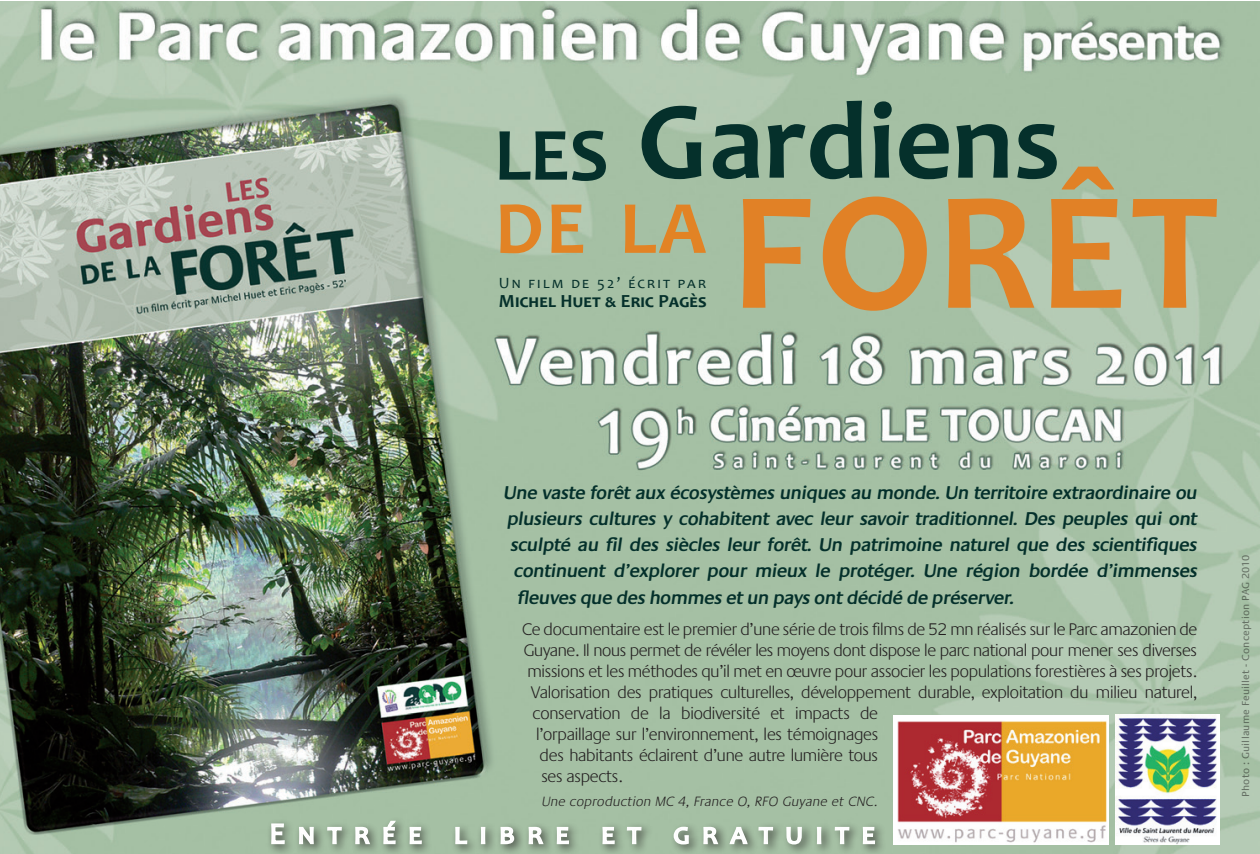
<style>
.page{position:relative;width:1260px;height:854px;background:#fff}
.page>*{position:absolute;margin:0;border:0;box-sizing:border-box;transform-origin:0 0}
.t1{font:700 170.8px "Candara";letter-spacing:.02em;color:#e18126}
.t2{font:700 111.48px "Candara";color:#05302b}
.t3{font:700 75.77px "Candara";color:#e28325}
.t4{font:29.75px "Candara";letter-spacing:.44em;color:#fff}
.t5{font:600 19.25px "Praxis";color:#04302b}
.t6{font:700 18.55px "Candara";letter-spacing:.01em;color:#05302b}
.t7{font:300 17.5px "Praxis";letter-spacing:-.01em;color:#231f20}
.t8{font:15.75px "Candara";letter-spacing:.14em;color:#05302b}
.t9{font:italic 300 14px "Praxis";color:#231f20}
.t10{font:10.5px "Praxis";letter-spacing:.02em;color:#231f20}
.s1{font-size:75.77px}
</style>
<div class="page">
<img style="left:0;top:1px;width:1260px;height:852px">
<img style="left:893px;top:715px;width:216px;height:128px">
<img style="left:1116px;top:714px;width:103px;height:129px">
<div style="left:266px;top:815px;width:620px;height:38px;background:#231f20;opacity:.75"></div>
<svg style="left:270px;top:822px;width:16px;height:22px"></svg>
<svg style="left:298px;top:825px;width:17px;height:19px"></svg>
<svg style="left:326px;top:825px;width:17px;height:19px"></svg>
<svg style="left:354px;top:825px;width:18px;height:19px"></svg>
<svg style="left:382px;top:819px;width:15px;height:25px"></svg>
<svg style="left:409px;top:825px;width:14px;height:19px"></svg>
<svg style="left:454px;top:825px;width:14px;height:19px"></svg>
<svg style="left:480px;top:825px;width:6px;height:19px"></svg>
<svg style="left:500px;top:825px;width:15px;height:19px"></svg>
<svg style="left:528px;top:825px;width:17px;height:19px"></svg>
<svg style="left:556px;top:825px;width:14px;height:19px"></svg>
<svg style="left:602px;top:825px;width:14px;height:19px"></svg>
<svg style="left:626px;top:825px;width:16px;height:19px"></svg>
<svg style="left:673px;top:825px;width:17px;height:20px"></svg>
<svg style="left:702px;top:825px;width:18px;height:19px"></svg>
<svg style="left:729px;top:825px;width:19px;height:19px"></svg>
<svg style="left:758px;top:825px;width:16px;height:19px"></svg>
<svg style="left:786px;top:825px;width:17px;height:20px"></svg>
<svg style="left:816px;top:825px;width:6px;height:19px"></svg>
<svg style="left:834px;top:825px;width:16px;height:19px"></svg>
<svg style="left:862px;top:825px;width:14px;height:19px"></svg>
<h2 class="t2" style="left:494px;top:74px;width:568px"><span class="s1">les</span> Gardiens</h2>
<h1 class="t1" style="left:731px;top:149px;width:489px">forêt</h1>
<h3 class="t3" style="left:495px;top:182px;width:213px">DE la</h3>
<p class="t8" style="left:499px;top:273px;width:209px">Un film de 52’ écrit par</p>
<p class="t6" style="left:499px;top:289px;width:209px">Michel Huet &amp; Eric Pagès</p>
<p class="t5" style="left:503px;top:481px;width:699px">Une vaste forêt aux écosystèmes uniques au monde. Un territoire extraordinaire ou</p>
<p class="t5" style="left:506px;top:507px;width:695px">plusieurs cultures y cohabitent avec leur savoir traditionnel. Des peuples qui ont</p>
<p class="t5" style="left:510px;top:534px;width:692px">sculpté au fil des siècles leur forêt. Un patrimoine naturel que des scientifiques</p>
<p class="t5" style="left:513px;top:560px;width:688px">continuent d’explorer pour mieux le protéger. Une région bordée d’immenses</p>
<p class="t5" style="left:517px;top:586px;width:502px">fleuves que des hommes etun pays ontdécidé de préserver.</p>
<p class="t7" style="left:522px;top:619px;width:676px">Ce documentaire est le premier d’une série de trois films de 52 mn réalisés sur le Parc amazonien de</p>
<p class="t7" style="left:524px;top:640px;width:675px">Guyane. Il nous permet de révéler les moyens dont dispose le parc national pour mener ses diverses</p>
<p class="t7" style="left:527px;top:661px;width:671px">missions et les méthodes qu’il met en œuvre pour associer les populations forestières à ses projets.</p>
<p class="t7" style="left:531px;top:682px;width:668px">Valorisation des pratiques culturelles, développement durable, exploitation du milieu naturel,</p>
<p class="t7" style="left:533px;top:703px;width:347px">conservation de la biodiversité et impacts de</p>
<p class="t7" style="left:536px;top:724px;width:343px">l’orpaillage sur l’environnement, les témoignages</p>
<p class="t7" style="left:540px;top:745px;width:340px">des habitants éclairent d’une autre lumière tous</p>
<p class="t7" style="left:541px;top:766px;width:83px">ses aspects.</p>
<p class="t9" style="left:541px;top:794px;width:340px">Une coproduction MC 4, France O, RFO Guyane et CNC.</p>
<h3 class="t4" style="left:269px;top:815px;width:607px">Entrée libre et gratuite</h3>
<p class="t10" style="left:1240px;top:796px;width:243px;rotate:-90deg">Photo : Guillaume Feuillet - Conception PAG 2010</p>
</div>
